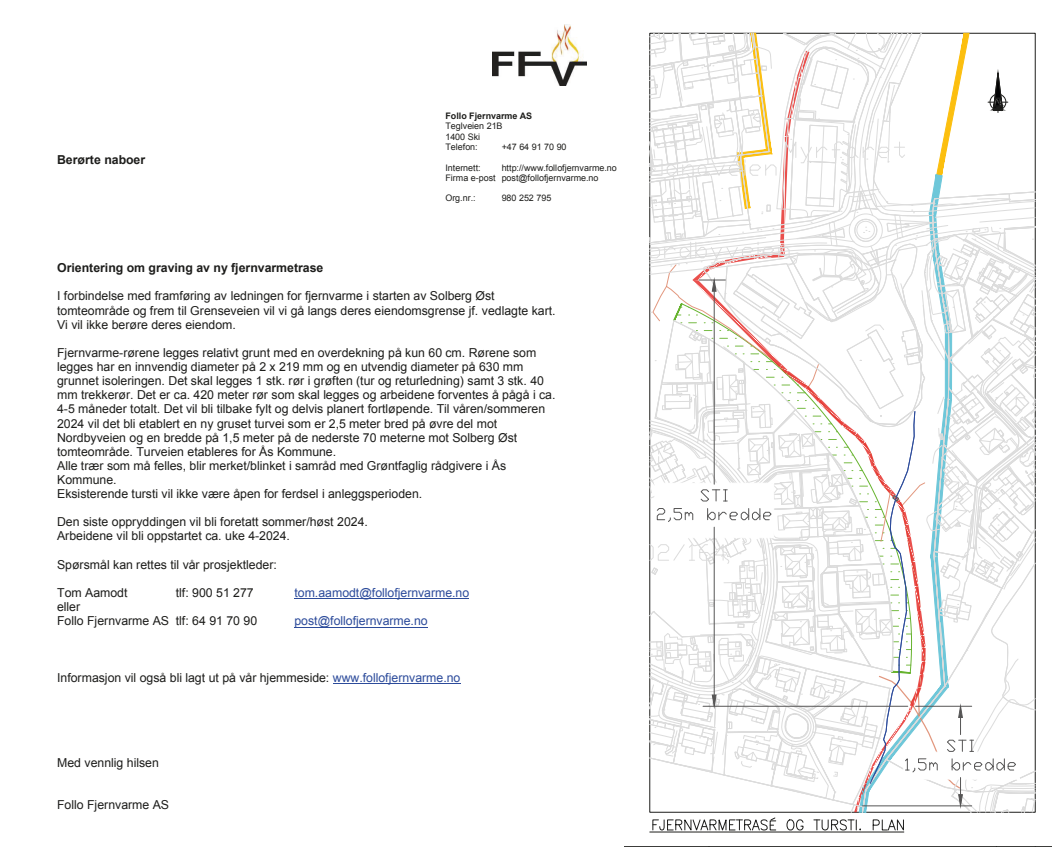
<style>
.page{position:relative;width:1063px;height:851px;background:#fff}
.page>*{position:absolute;margin:0;border:0;box-sizing:border-box;transform-origin:0 0}
.t1{font:12.3px/14.1px "Arial";color:#1d1d1b}
.t2{font:700 12.3px "Arial";color:#1d1d1b}
.t3{font:12.3px "Arial";color:#2c4b9b}
.t4{font:9px/10.3px "Arial";letter-spacing:-.005em;color:#1d1d1b}
.s1{font-weight:700}
.s2{color:#2c4b9b}
</style>
<div class="page">
<hr style="left:294px;top:598px;width:175px;height:1px;background:#2c4b9b">
<hr style="left:294px;top:626px;width:134px;height:1px;background:#2c4b9b">
<hr style="left:333px;top:683px;width:127px;height:1px;background:#2c4b9b">
<img style="left:493px;top:24px;width:93px;height:61px">
<hr style="left:624px;top:846px;width:428px;height:1px;background:#1d1d1b">
<svg style="left:650px;top:33px;width:386px;height:799px"></svg>
<p class="t2" style="left:57px;top:152px;width:90px">Berørte naboer</p>
<p class="t4" style="left:445px;top:111px;width:88px"><span class="s1">Follo Fjernvarme AS<br></span>Teglveien 21B<br>1400 Ski<br>Telefon:</p>
<p class="t4" style="left:502px;top:142px;width:66px">+47 64 91 70 90</p>
<p class="t4" style="left:445px;top:162px;width:173px;text-indent:56px">http://www.follofjernvarme.no<br>Firma e-post post@follofjernvarme.no</p>
<p class="t4" style="left:445px;top:193px;width:32px">Org.nr.:</p>
<p class="t4" style="left:502px;top:193px;width:51px">980 252 795</p>
<p class="t4" style="left:445px;top:162px;width:37px">Internett:</p>
<p class="t2" style="left:57px;top:260px;width:268px">Orientering om graving av ny fjernvarmetrase</p>
<p class="t1" style="left:57px;top:289px;width:500px">I forbindelse med framføring av ledningen for fjernvarme i starten av Solberg Øst tomteområde og frem til Grenseveien vil vi gå langs deres eiendomsgrense jf. vedlagte kart.<br>Vi vil ikke berøre deres eiendom.</p>
<p class="t1" style="left:57px;top:345px;width:500px">Fjernvarme-rørene legges relativt grunt med en overdekning på kun 60 cm. Rørene som legges har en innvendig diameter på 2 x 219 mm og en utvendig diameter på 630 mm grunnet isoleringen. Det skal legges 1 stk. rør i grøften (tur og returledning) samt 3 stk. 40 mm trekkerør. Det er ca. 420 meter rør som skal legges og arbeidene forventes å pågå i ca.<br>4-5 måneder totalt. Det vil bli tilbake fylt og delvis planert fortløpende. Til våren/sommeren 2024 vil det bli etablert en ny gruset turvei som er 2,5 meter bred på øvre del mot Nordbyveien og en bredde på 1,5 meter på de nederste 70 meterne mot Solberg Øst tomteområde. Turveien etableres for Ås Kommune.<br>Alle trær som må felles, blir merket/blinket i samråd med Grøntfaglig rådgivere i Ås Kommune.<br>Eksisterende tursti vil ikke være åpen for ferdsel i anleggsperioden.</p>
<p class="t1" style="left:57px;top:515px;width:312px">Den siste oppryddingen vil bli foretatt sommer/høst 2024.<br>Arbeidene vil bli oppstartet ca. uke 4-2024.</p>
<p class="t1" style="left:57px;top:557px;width:221px">Spørsmål kan rettes til vår prosjektleder:</p>
<p class="t1" style="left:57px;top:585px;width:72px">Tom Aamodt</p>
<p class="t1" style="left:176px;top:585px;width:79px">tlf: 900 51 277</p>
<p class="t3" style="left:294px;top:584px;width:176px">tom.aamodt@follofjernvarme.no</p>
<p class="t1" style="left:57px;top:599px;width:202px">eller<br>Follo Fjernvarme AS tlf: 64 91 70 90</p>
<p class="t3" style="left:294px;top:613px;width:135px">post@follofjernvarme.no</p>
<p class="t1" style="left:57px;top:670px;width:405px">Informasjon vil også bli lagt ut på vår hjemmeside: <span class="s2">www.follofjernvarme.no</span></p>
<p class="t1" style="left:57px;top:755px;width:103px">Med vennlig hilsen</p>
<p class="t1" style="left:57px;top:797px;width:113px">Follo Fjernvarme AS</p>
</div>
